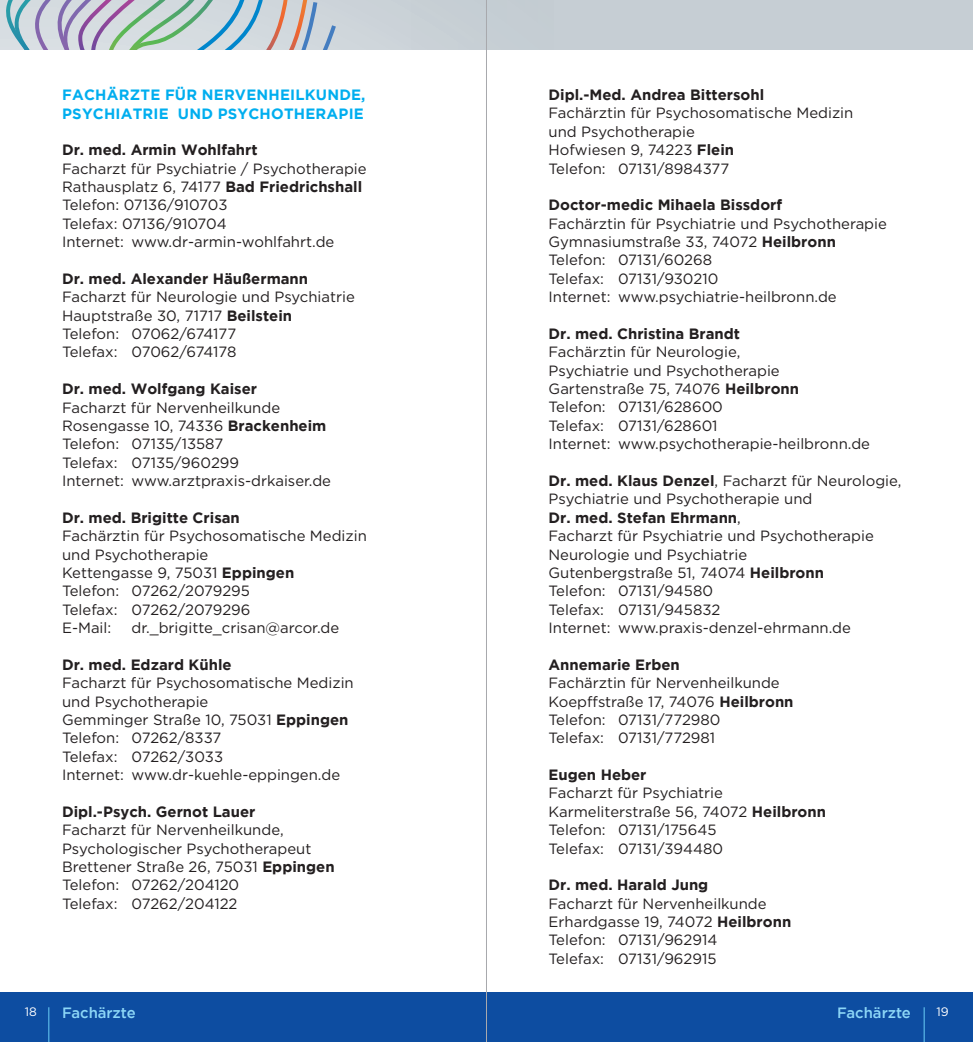
<style>
.page{position:relative;width:973px;height:1042px;background:#fff}
.page>*{position:absolute;margin:0;border:0;box-sizing:border-box;transform-origin:0 0}
.t1{font:14.88px/18.4px "Gotham";color:#231f20}
.t2{font:700 14.88px "Gotham";color:#231f20}
.t3{font:700 14.88px/18.4px "Gotham";letter-spacing:.015em;color:#00aeef}
.t4{font:500 14.88px "Gotham";color:#8dd7f7}
.t5{font:12.25px "Gotham";color:#fff}
.s1{font-weight:700}
</style>
<div class="page">
<div style="left:0;top:992px;width:972px;height:50px;background:#0d4da1"></div>
<div style="left:0;top:0;width:972px;height:50px;background:#c6ced4"></div>
<svg style="left:0;top:0;width:336px;height:50px"></svg>
<hr style="left:48px;top:1007px;width:1px;height:35px;background:#6bcff6">
<hr style="left:923px;top:1007px;width:1px;height:35px;background:#6bcff6">
<hr style="left:486px;top:0;width:1px;height:1042px;background:#a8a9ad">
<p class="t3" style="left:62px;top:85px;width:305px">FACHÄRZTE FÜR NERVENHEILKUNDE,<br>PSYCHIATRIE UND PSYCHOTHERAPIE</p>
<p class="t2" style="left:62px;top:141px;width:197px">Dr. med. Armin Wohlfahrt</p>
<p class="t1" style="left:62px;top:159px;width:306px">Facharzt für Psychiatrie / Psychotherapie Rathausplatz 6, 74177 <span class="s1">Bad Friedrichshall </span>Telefon: 07136/910703<br>Telefax: 07136/910704<br>Internet: www.dr-armin-wohlfahrt.de</p>
<p class="t2" style="left:62px;top:270px;width:247px">Dr. med. Alexander Häußermann</p>
<p class="t1" style="left:62px;top:288px;width:294px">Facharzt für Neurologie und Psychiatrie<br>Hauptstraße 30, 71717 <span class="s1">Beilstein<br></span>Telefon: 07062/674177<br>Telefax: 07062/674178</p>
<p class="t2" style="left:62px;top:380px;width:196px">Dr. med. Wolfgang Kaiser</p>
<p class="t1" style="left:62px;top:398px;width:270px">Facharzt für Nervenheilkunde<br>Rosengasse 10, 74336 <span class="s1">Brackenheim<br></span>Telefon: 07135/13587<br>Telefax: 07135/960299<br>Internet: www.arztpraxis-drkaiser.de</p>
<p class="t2" style="left:62px;top:509px;width:179px">Dr. med. Brigitte Crisan</p>
<p class="t1" style="left:62px;top:526px;width:306px">Fachärztin für Psychosomatische Medizin und Psychotherapie<br>Kettengasse 9, 75031 <span class="s1">Eppingen<br></span>Telefon: 07262/2079295<br>Telefax: 07262/2079296<br>E-Mail:</p>
<p class="t1" style="left:131px;top:618px;width:209px">dr._brigitte_crisan@arcor.de</p>
<p class="t2" style="left:62px;top:656px;width:171px">Dr. med. Edzard Kühle</p>
<p class="t1" style="left:62px;top:673px;width:293px">Facharzt für Psychosomatische Medizin und Psychotherapie<br>Gemminger Straße 10, 75031 <span class="s1">Eppingen<br></span>Telefon: 07262/8337<br>Telefax: 07262/3033<br>Internet: www.dr-kuehle-eppingen.de</p>
<p class="t2" style="left:62px;top:803px;width:195px">Dipl.-Psych. Gernot Lauer</p>
<p class="t1" style="left:62px;top:820px;width:274px">Facharzt für Nervenheilkunde,<br>Psychologischer Psychotherapeut<br>Brettener Straße 26, 75031 <span class="s1">Eppingen<br></span>Telefon: 07262/204120<br>Telefax: 07262/204122</p>
<p class="t2" style="left:548px;top:86px;width:217px">Dipl.-Med. Andrea Bittersohl</p>
<p class="t1" style="left:548px;top:104px;width:306px">Fachärztin für Psychosomatische Medizin und Psychotherapie<br>Hofwiesen 9, 74223 <span class="s1">Flein<br></span>Telefon: 07131/8984377</p>
<p class="t2" style="left:548px;top:196px;width:235px">Doctor-medic Mihaela Bissdorf</p>
<p class="t1" style="left:548px;top:214px;width:340px">Fachärztin für Psychiatrie und Psychotherapie Gymnasiumstraße 33, 74072 <span class="s1">Heilbronn </span>Telefon: 07131/60268<br>Telefax: 07131/930210<br>Internet: www.psychiatrie-heilbronn.de</p>
<p class="t2" style="left:548px;top:325px;width:193px">Dr. med. Christina Brandt</p>
<p class="t1" style="left:548px;top:343px;width:323px">Fachärztin für Neurologie,<br>Psychiatrie und Psychotherapie<br>Gartenstraße 75, 74076 <span class="s1">Heilbronn<br></span>Telefon: 07131/628600<br>Telefax: 07131/628601<br>Internet: www.psychotherapie-heilbronn.de</p>
<p class="t1" style="left:548px;top:471px;width:354px"><span class="s1">Dr. med. Klaus Denzel</span>, Facharzt für Neurologie, Psychiatrie und Psychotherapie und<br><span class="s1">Dr. med. Stefan Ehrmann</span>,<br>Facharzt für Psychiatrie und Psychotherapie Neurologie und Psychiatrie<br>Gutenbergstraße 51, 74074 <span class="s1">Heilbronn<br></span>Telefon: 07131/94580<br>Telefax: 07131/945832<br>Internet: www.praxis-denzel-ehrmann.de</p>
<p class="t2" style="left:548px;top:656px;width:133px">Annemarie Erben</p>
<p class="t1" style="left:548px;top:673px;width:246px">Fachärztin für Nervenheilkunde<br>Koepffstraße 17, 74076 <span class="s1">Heilbronn<br></span>Telefon: 07131/772980<br>Telefax: 07131/772981</p>
<p class="t2" style="left:548px;top:766px;width:99px">Eugen Heber</p>
<p class="t1" style="left:548px;top:783px;width:279px">Facharzt für Psychiatrie<br>Karmeliterstraße 56, 74072 <span class="s1">Heilbronn<br></span>Telefon: 07131/175645<br>Telefax: 07131/394480</p>
<p class="t2" style="left:548px;top:876px;width:161px">Dr. med. Harald Jung</p>
<p class="t1" style="left:548px;top:894px;width:244px">Facharzt für Nervenheilkunde<br>Erhardgasse 19, 74072 <span class="s1">Heilbronn<br></span>Telefon: 07131/962914<br>Telefax: 07131/962915</p>
<p class="t4" style="left:62px;top:1004px;width:75px">Fachärzte</p>
<p class="t4" style="left:837px;top:1004px;width:75px">Fachärzte</p>
<p class="t5" style="left:25px;top:1005px;width:14px">18</p>
<p class="t5" style="left:936px;top:1005px;width:14px">19</p>
</div>
